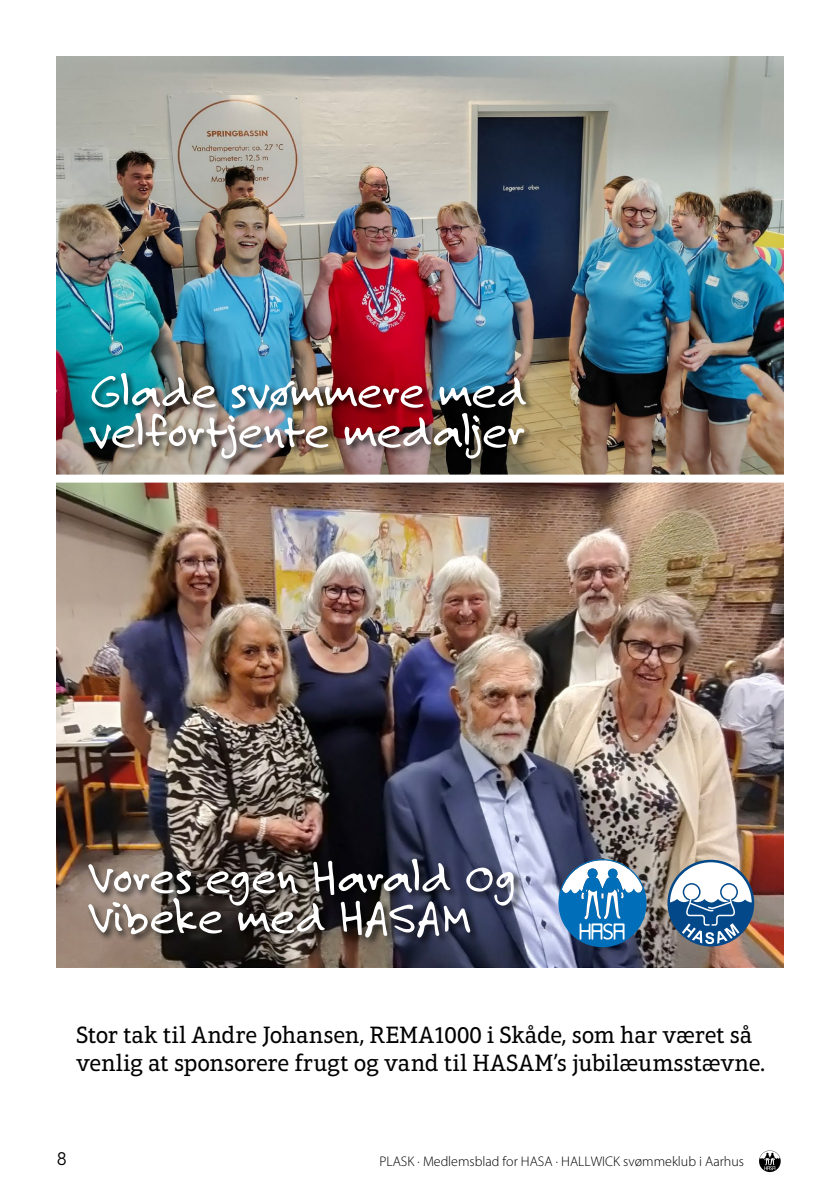
<style>
.page{position:relative;width:840px;height:1191px;background:#fff}
.page>*{position:absolute;margin:0;border:0;box-sizing:border-box;transform-origin:0 0}
.Brødtekst{font:50px/40px "Felt Tip Roman";letter-spacing:-.005em;color:#fff}
.Manchet{font:24px/28px "Aptifer Slab LTW01";letter-spacing:-.01em;color:#000}
.t1{font:18px "Avenir LT Std";color:#000}
.t2{font:300 14px "Myriad Pro";color:#000}
</style>
<div class="page">
<img style="left:57px;top:57px;width:725px;height:910px">
<div style="left:88px;top:371px;width:447px;height:98px;background:#000;opacity:.75"></div>
<div style="left:87px;top:856px;width:436px;height:91px;background:#000;opacity:.75"></div>
<div style="left:48px;top:474px;width:754px;height:8px;background:#fff"></div>
<img style="left:558px;top:859px;width:88px;height:88px">
<img style="left:667px;top:859px;width:86px;height:87px">
<svg style="left:759px;top:1150px;width:21px;height:22px"></svg>
<p class="Brødtekst" style="left:90px;top:370px;width:438px">Glade svømmere med velfortjente medaljer</p>
<p class="Brødtekst" style="left:90px;top:856px;width:427px">Vores egen Harald Og<br>Vibeke med HASAM</p>
<p class="Manchet" style="left:76px;top:1021px;width:690px">Stor tak til Andre Johansen, REMA1000 i Skåde, som har været så venlig at sponsorere frugt og vand til HASAM’s jubilæumsstævne.</p>
<p class="t1" style="left:57px;top:1148px;width:12px">8</p>
<p class="t2" style="left:379px;top:1153px;width:366px">PLASK · Medlemsblad for HASA · HALLWICK svømmeklub i Aarhus</p>
</div>
